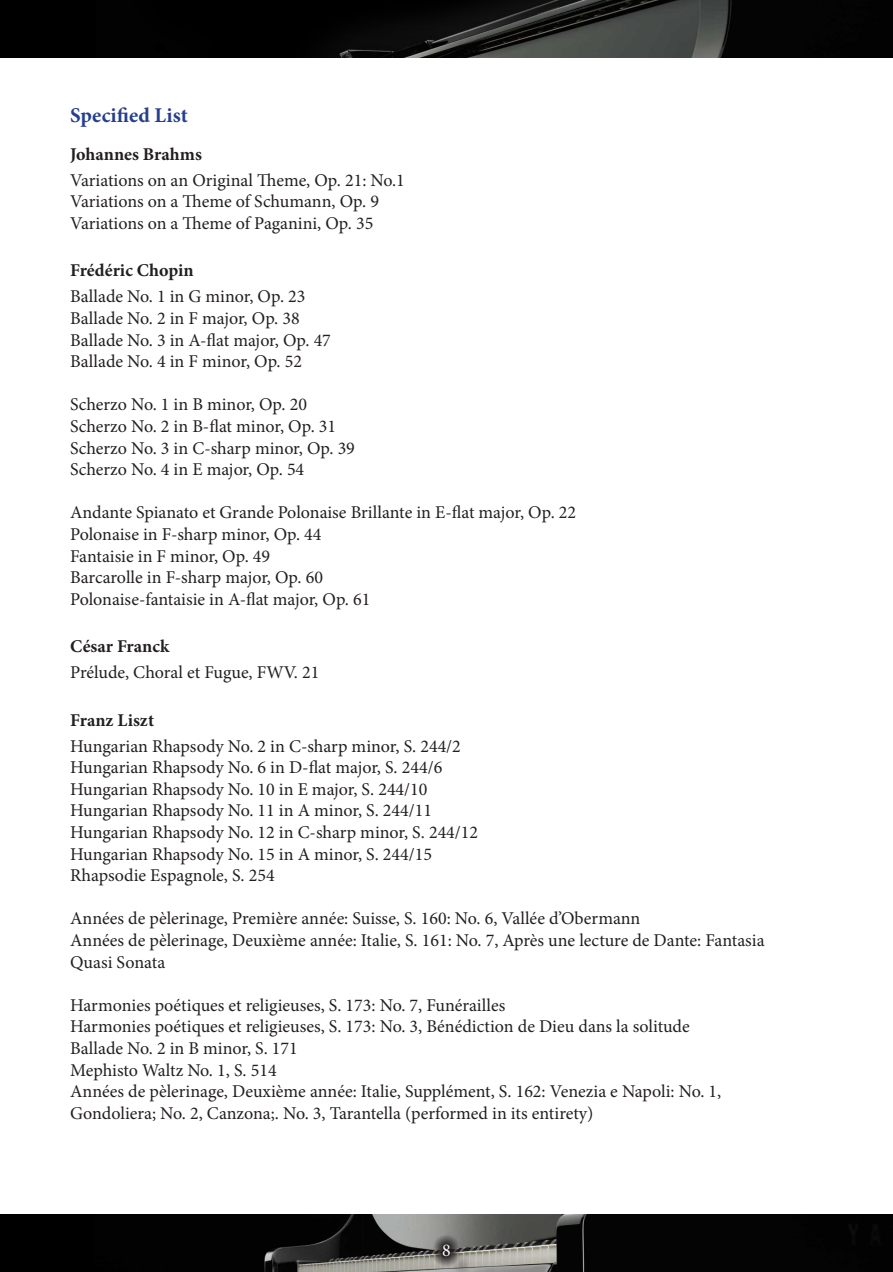
<style>
.page{position:relative;width:893px;height:1272px;background:#fff}
.page>*{position:absolute;margin:0;border:0;box-sizing:border-box;transform-origin:0 0}
.t1{font:700 21px "Minion Pro";color:#253f8e}
.t2{font:18px/21.6px "Minion Pro";color:#231f20}
.t3{font:700 18px "Minion Pro";color:#231f20}
.t4{font:18px "Minion Pro";color:#fff}
</style>
<div class="page">
<img style="left:0;top:0;width:893px;height:57px">
<img style="left:0;top:1214px;width:893px;height:57px">
<div style="left:450px;top:1252px;width:23px;height:19px;background:#231f20;opacity:.75"></div>
<svg style="left:432px;top:1234px;width:28px;height:32px"></svg>
<p class="t1" style="left:70px;top:100px;width:119px">Specified List</p>
<p class="t3" style="left:70px;top:141px;width:133px">Johannes Brahms</p>
<p class="t2" style="left:70px;top:169px;width:336px">Variations on an Original Theme, Op. 21: No.1</p>
<p class="t2" style="left:70px;top:191px;width:310px">Variations on a Theme of Schumann, Op. 9</p>
<p class="t2" style="left:70px;top:212px;width:305px">Variations on a Theme of Paganini, Op. 35</p>
<p class="t3" style="left:70px;top:258px;width:125px">Frédéric Chopin</p>
<p class="t2" style="left:70px;top:286px;width:237px">Ballade No. 1 in G minor, Op. 23</p>
<p class="t2" style="left:70px;top:307px;width:231px">Ballade No. 2 in F major, Op. 38</p>
<p class="t2" style="left:70px;top:329px;width:262px">Ballade No. 3 in A-flat major, Op. 47</p>
<p class="t2" style="left:70px;top:350px;width:233px">Ballade No. 4 in F minor, Op. 52</p>
<p class="t2" style="left:70px;top:394px;width:238px">Scherzo No. 1 in B minor, Op. 20</p>
<p class="t2" style="left:70px;top:415px;width:267px">Scherzo No. 2 in B-flat minor, Op. 31</p>
<p class="t2" style="left:70px;top:437px;width:286px">Scherzo No. 3 in C-sharp minor, Op. 39</p>
<p class="t2" style="left:70px;top:458px;width:236px">Scherzo No. 4 in E major, Op. 54</p>
<p class="t2" style="left:70px;top:502px;width:507px">Andante Spianato et Grande Polonaise Brillante in E-flat major, Op. 22</p>
<p class="t2" style="left:70px;top:523px;width:253px">Polonaise in F-sharp minor, Op. 44</p>
<p class="t2" style="left:70px;top:545px;width:201px">Fantaisie in F minor, Op. 49</p>
<p class="t2" style="left:70px;top:566px;width:254px">Barcarolle in F-sharp major, Op. 60</p>
<p class="t2" style="left:70px;top:588px;width:302px">Polonaise-fantaisie in A-flat major, Op. 61</p>
<p class="t3" style="left:70px;top:634px;width:101px">César Franck</p>
<p class="t2" style="left:70px;top:661px;width:251px">Prélude, Choral et Fugue, FWV. 21</p>
<p class="t3" style="left:70px;top:707px;width:85px">Franz Liszt</p>
<p class="t2" style="left:70px;top:735px;width:392px">Hungarian Rhapsody No. 2 in C-sharp minor, S. 244/2</p>
<p class="t2" style="left:70px;top:756px;width:374px">Hungarian Rhapsody No. 6 in D-flat major, S. 244/6</p>
<p class="t2" style="left:70px;top:778px;width:359px">Hungarian Rhapsody No. 10 in E major, S. 244/10</p>
<p class="t2" style="left:70px;top:799px;width:363px">Hungarian Rhapsody No. 11 in A minor, S. 244/11</p>
<p class="t2" style="left:70px;top:821px;width:410px">Hungarian Rhapsody No. 12 in C-sharp minor, S. 244/12</p>
<p class="t2" style="left:70px;top:843px;width:363px">Hungarian Rhapsody No. 15 in A minor, S. 244/15</p>
<p class="t2" style="left:70px;top:864px;width:206px">Rhapsodie Espagnole, S. 254</p>
<p class="t2" style="left:70px;top:907px;width:572px">Années de pèlerinage, Première année: Suisse, S. 160: No. 6, Vallée d’Obermann</p>
<p class="t2" style="left:70px;top:929px;width:696px">Années de pèlerinage, Deuxième année: Italie, S. 161: No. 7, Après une lecture de Dante: Fantasia<br>Quasi Sonata</p>
<p class="t2" style="left:70px;top:994px;width:437px">Harmonies poétiques et religieuses, S. 173: No. 7, Funérailles</p>
<p class="t2" style="left:70px;top:1015px;width:621px">Harmonies poétiques et religieuses, S. 173: No. 3, Bénédiction de Dieu dans la solitude</p>
<p class="t2" style="left:70px;top:1037px;width:229px">Ballade No. 2 in B minor, S. 171</p>
<p class="t2" style="left:70px;top:1059px;width:208px">Mephisto Waltz No. 1, S. 514</p>
<p class="t2" style="left:70px;top:1080px;width:653px">Années de pèlerinage, Deuxième année: Italie, Supplément, S. 162: Venezia e Napoli: No. 1,<br>Gondoliera; No. 2, Canzona;. No. 3, Tarantella (performed in its entirety)</p>
<p class="t4" style="left:442px;top:1238px;width:10px">8</p>
</div>
